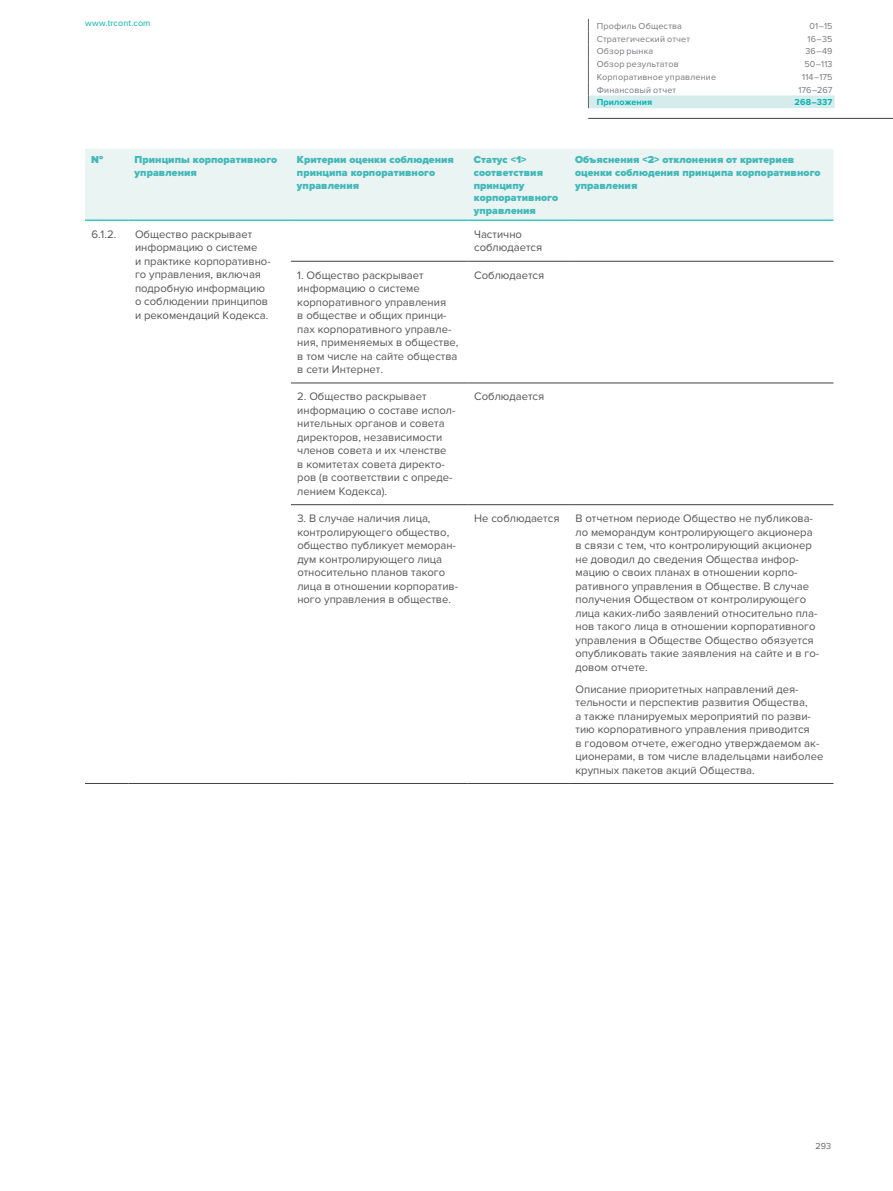
<style>
.page{position:relative;width:893px;height:1191px;background:#fff}
.page>*{position:absolute;margin:0;border:0;box-sizing:border-box;transform-origin:0 0}
.t1{font:11.25px/13.5px "Proxima Nova";color:#565659}
.t2{font:900 10.5px/12.8px "Proxima Nova";letter-spacing:.005em;color:#42b8b8}
.t3{font:9px "Proxima Nova";letter-spacing:.02em;color:#77787b}
.t4{font:700 9px "Proxima Nova";letter-spacing:.01em;color:#02b3b1}
.t5{font:9px "Proxima Nova";letter-spacing:.015em;color:#02b3b1}
.t6{font:9px "Proxima Nova";color:#636466}
</style>
<div class="page">
<svg style="left:588px;top:19px;width:247px;height:89px"></svg>
<hr style="left:588px;top:118px;width:305px;height:1px;background:#414042">
<div style="left:85px;top:149px;width:748px;height:71px;background:#e9f4f3"></div>
<hr style="left:291px;top:261px;width:177px;height:1px;background:#414042">
<hr style="left:468px;top:261px;width:101px;height:1px;background:#414042">
<hr style="left:569px;top:261px;width:264px;height:1px;background:#414042">
<hr style="left:291px;top:383px;width:177px;height:1px;background:#414042">
<hr style="left:468px;top:383px;width:101px;height:1px;background:#414042">
<hr style="left:569px;top:383px;width:264px;height:1px;background:#414042">
<hr style="left:291px;top:504px;width:177px;height:1px;background:#414042">
<hr style="left:468px;top:504px;width:101px;height:1px;background:#414042">
<hr style="left:569px;top:504px;width:264px;height:1px;background:#414042">
<hr style="left:85px;top:220px;width:44px;height:1px;background:#02b3b1">
<hr style="left:129px;top:220px;width:162px;height:1px;background:#02b3b1">
<hr style="left:291px;top:220px;width:177px;height:1px;background:#02b3b1">
<hr style="left:468px;top:220px;width:101px;height:1px;background:#02b3b1">
<hr style="left:569px;top:220px;width:264px;height:1px;background:#02b3b1">
<hr style="left:85px;top:783px;width:44px;height:1px;background:#414042">
<hr style="left:129px;top:783px;width:162px;height:1px;background:#414042">
<hr style="left:291px;top:783px;width:177px;height:1px;background:#414042">
<hr style="left:468px;top:783px;width:101px;height:1px;background:#414042">
<hr style="left:569px;top:783px;width:264px;height:1px;background:#414042">
<p class="t5" style="left:85px;top:18px;width:67px">www.trcont.com</p>
<p class="t3" style="left:597px;top:21px;width:87px">Профиль Общества</p>
<p class="t3" style="left:810px;top:21px;width:24px">01–15</p>
<p class="t3" style="left:597px;top:33px;width:95px">Стратегический отчет</p>
<p class="t3" style="left:808px;top:33px;width:26px">16–35</p>
<p class="t3" style="left:597px;top:46px;width:58px">Обзор рынка</p>
<p class="t3" style="left:805px;top:46px;width:29px">36–49</p>
<p class="t3" style="left:597px;top:59px;width:83px">Обзор результатов</p>
<p class="t3" style="left:804px;top:59px;width:30px">50–113</p>
<p class="t3" style="left:597px;top:72px;width:121px">Корпоративное управление</p>
<p class="t3" style="left:802px;top:72px;width:32px">114–175</p>
<p class="t3" style="left:597px;top:84px;width:81px">Финансовый отчет</p>
<p class="t3" style="left:798px;top:84px;width:36px">176–267</p>
<p class="t4" style="left:597px;top:97px;width:57px">Приложения</p>
<p class="t4" style="left:795px;top:97px;width:39px">268–337</p>
<p class="t2" style="left:91px;top:154px;width:14px">№</p>
<p class="t2" style="left:135px;top:154px;width:144px">Принципы корпоративного управления</p>
<p class="t2" style="left:297px;top:154px;width:158px">Критерии оценки соблюдения принципа корпоративного управления</p>
<p class="t2" style="left:474px;top:154px;width:86px">Статус &lt;1&gt; соответствия принципу корпоративного управления</p>
<p class="t2" style="left:575px;top:154px;width:247px">Объяснения &lt;2&gt; отклонения от критериев оценки соблюдения принципа корпоративного управления</p>
<p class="t1" style="left:91px;top:228px;width:26px">6.1.2.</p>
<p class="t1" style="left:135px;top:228px;width:137px">Общество раскрывает информацию о системе<br>и практике корпоративно&shy;го управления, включая подробную информацию о соблюдении принципов и рекомендаций Кодекса.</p>
<p class="t1" style="left:474px;top:228px;width:70px">Частично соблюдается</p>
<p class="t1" style="left:297px;top:268px;width:163px">1. Общество раскрывает информацию о системе корпоративного управления<br>в обществе и общих принци&shy;пах корпоративного управле&shy;ния, применяемых в обществе, в том числе на сайте общества в сети Интернет.</p>
<p class="t1" style="left:474px;top:268px;width:72px">Соблюдается</p>
<p class="t1" style="left:297px;top:390px;width:160px">2. Общество раскрывает информацию о составе испол&shy;нительных органов и совета директоров, независимости членов совета и их членстве в комитетах совета директо&shy;ров (в соответствии с опреде&shy;лением Кодекса).</p>
<p class="t1" style="left:474px;top:390px;width:72px">Соблюдается</p>
<p class="t1" style="left:297px;top:512px;width:162px">3. В случае наличия лица, контролирующего общество, общество публикует меморан&shy;дум контролирующего лица относительно планов такого лица в отношении корпоратив&shy;ного управления в обществе.</p>
<p class="t1" style="left:474px;top:512px;width:87px">Не соблюдается</p>
<p class="t1" style="left:575px;top:512px;width:245px">В отчетном периоде Общество не публикова&shy;ло меморандум контролирующего акционера в связи с тем, что контролирующий акционер не доводил до сведения Общества инфор&shy;мацию о своих планах в отношении корпо&shy;ративного управления в Обществе. В случае получения Обществом от контролирующего лица каких-либо заявлений относительно пла&shy;нов такого лица в отношении корпоративного управления в Обществе Общество обязуется опубликовать такие заявления на сайте и в го&shy;довом отчете.</p>
<p class="t1" style="left:575px;top:682px;width:249px">Описание приоритетных направлений дея&shy;тельности и перспектив развития Общества,<br>а также планируемых мероприятий по разви&shy;тию корпоративного управления приводится<br>в годовом отчете, ежегодно утверждаемом ак&shy;ционерами, в том числе владельцами наиболее крупных пакетов акций Общества.</p>
<p class="t6" style="left:816px;top:1141px;width:17px">293</p>
</div>
